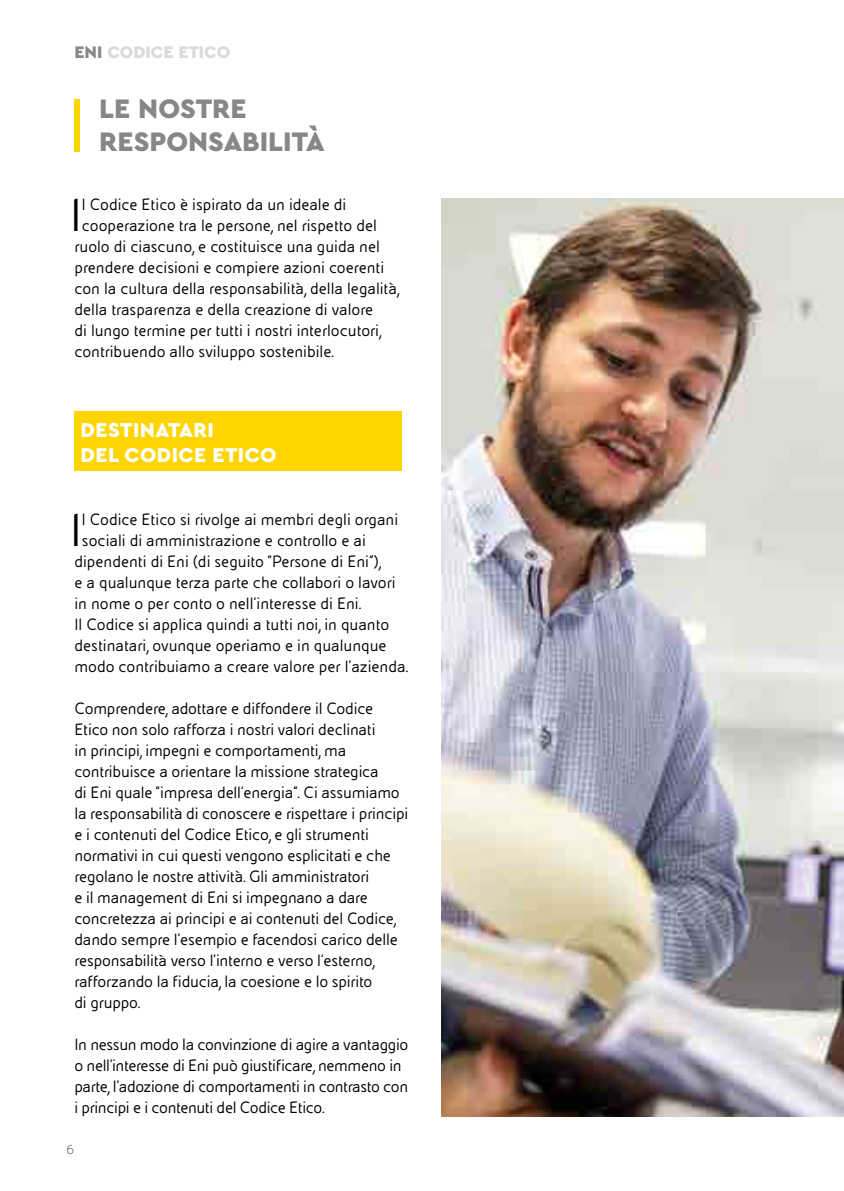
<style>
.page{position:relative;width:844px;height:1191px;background:#fff}
.page>*{position:absolute;margin:0;border:0;box-sizing:border-box;transform-origin:0 0}
.t1{font:49.18px "Eni Exp";color:#000}
.t2{font:900 28px/33.2px "Cera PRO";color:#878787}
.t3{font:900 21px/24.5px "Cera PRO";letter-spacing:.02em;color:#fff}
.t4{font:17.5px/21px "Eni Exp";letter-spacing:-.01em;color:#000}
.t5{font:900 17.5px "Cera PRO";color:#dadada}
.t6{font:300 14px "Eni Exp";color:#575756}
.s1{color:#878787}
</style>
<div class="page">
<img style="left:441px;top:198px;width:402px;height:918px">
<div style="left:74px;top:99px;width:6px;height:53px;background:#ffd500"></div>
<div style="left:74px;top:411px;width:328px;height:60px;background:#ffd500"></div>
<p class="t5" style="left:74px;top:40px;width:157px"><span class="s1">ENI</span> CODICE ETICO</p>
<h2 class="t2" style="left:99px;top:91px;width:227px">LE NOSTRE<br>RESPONSABILITÀ</h2>
<h1 class="t1" style="left:70px;top:191px;width:13px">I</h1>
<p class="t4" style="left:82px;top:194px;width:266px">l Codice Etico è ispirato da un ideale di</p>
<p class="t4" style="left:82px;top:215px;width:296px">cooperazione tra le persone, nel rispetto del</p>
<p class="t4" style="left:74px;top:236px;width:307px">ruolo di ciascuno, e costituisce una guida nel</p>
<p class="t4" style="left:74px;top:257px;width:311px">prendere decisioni e compiere azioni coerenti</p>
<p class="t4" style="left:74px;top:278px;width:326px">con la cultura della responsabilità, della legalità,</p>
<p class="t4" style="left:74px;top:299px;width:300px">della trasparenza e della creazione di valore</p>
<p class="t4" style="left:74px;top:320px;width:308px">di lungo termine per tutti i nostri interlocutori,</p>
<p class="t4" style="left:74px;top:341px;width:261px">contribuendo allo sviluppo sostenibile.</p>
<p class="t3" style="left:81px;top:417px;width:197px">DESTINATARI<br>DEL CODICE ETICO</p>
<h1 class="t1" style="left:70px;top:506px;width:13px">I</h1>
<p class="t4" style="left:82px;top:509px;width:318px">l Codice Etico si rivolge ai membri degli organi</p>
<p class="t4" style="left:82px;top:530px;width:285px">sociali di amministrazione e controllo e ai</p>
<p class="t4" style="left:74px;top:551px;width:308px">dipendenti di Eni (di seguito “Persone di Eni”),</p>
<p class="t4" style="left:74px;top:572px;width:322px">e a qualunque terza parte che collabori o lavori</p>
<p class="t4" style="left:74px;top:593px;width:288px">in nome o per conto o nell'interesse di Eni.</p>
<p class="t4" style="left:74px;top:614px;width:316px">Il Codice si applica quindi a tutti noi, in quanto</p>
<p class="t4" style="left:74px;top:635px;width:313px">destinatari, ovunque operiamo e in qualunque</p>
<p class="t4" style="left:74px;top:656px;width:335px">modo contribuiamo a creare valore per l'azienda.</p>
<p class="t4" style="left:74px;top:698px;width:335px">Comprendere, adottare e diffondere il Codice Etico non solo rafforza i nostri valori declinati<br>in principi, impegni e comportamenti, ma contribuisce a orientare la missione strategica<br>di Eni quale “impresa dell’energia”. Ci assumiamo la responsabilità di conoscere e rispettare i principi e i contenuti del Codice Etico, e gli strumenti normativi in cui questi vengono esplicitati e che regolano le nostre attività. Gli amministratori<br>e il management di Eni si impegnano a dare concretezza ai principi e ai contenuti del Codice, dando sempre l’esempio e facendosi carico delle responsabilità verso l’interno e verso l’esterno, rafforzando la fiducia, la coesione e lo spirito<br>di gruppo.</p>
<p class="t4" style="left:74px;top:1034px;width:335px">In nessun modo la convinzione di agire a vantaggio o nell’interesse di Eni può giustificare, nemmeno in parte, l’adozione di comportamenti in contrasto con i principi e i contenuti del Codice Etico.</p>
<p class="t6" style="left:67px;top:1142px;width:9px">6</p>
</div>
